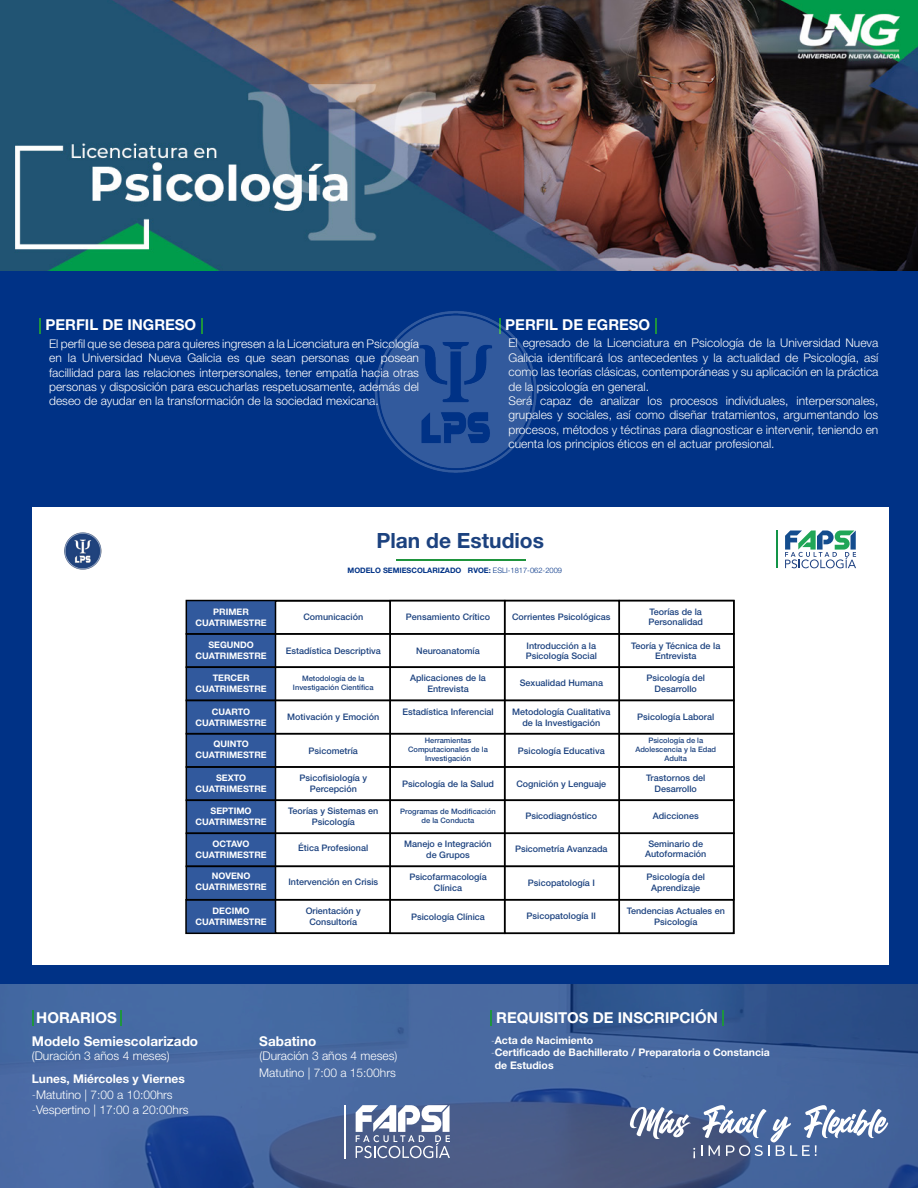
<style>
.page{position:relative;width:918px;height:1188px;background:#003286}
.page>*{position:absolute;margin:0;border:0;box-sizing:border-box;transform-origin:0 0}
.t1{font:700 21px "Helvetica Neue LT Std";color:#1c427f}
.t2{font:700 15px "Helvetica Neue LT Std";color:#fff}
.t3{font:700 13.5px "Helvetica Neue LT Std";color:#fff}
.t4{font:300 12px/14.4px "Helvetica Neue LT Std";color:#fcfcfc;text-align:justify}
.t5{font:300 12px/14.4px "Helvetica Neue LT Std";color:#fff}
.t6{font:700 12px "Helvetica Neue LT Std";color:#fff}
.t7{font:700 10.5px/12.6px "Helvetica Neue LT Std";color:#fff}
.t8{font:500 9px/10.8px "Helvetica Neue LT Std";color:#1c427f;text-align:center}
.t9{font:700 9px "Helvetica Neue LT Std";color:#fff}
.t10{font:500 7.5px/9px "Helvetica Neue LT Std";color:#1c427f;text-align:center}
.t11{font:300 7.5px "Helvetica Neue LT Std";color:#003286}
.t12{font:700 7.5px "Helvetica Neue LT Std";color:#003286}
.s1{font-weight:700}
.s2{font-weight:100}
</style>
<div class="page">
<svg style="left:0;top:984px;width:918px;height:204px;background:#426198"></svg>
<svg style="left:491px;top:1010px;width:1px;height:16px"></svg>
<svg style="left:722px;top:1010px;width:2px;height:16px"></svg>
<svg style="left:32px;top:1010px;width:1px;height:16px"></svg>
<svg style="left:120px;top:1010px;width:2px;height:16px"></svg>
<div style="left:32px;top:507px;width:856px;height:458px;background:#fff"></div>
<div style="left:187px;top:601px;width:89px;height:333px;background:#31599d"></div>
<hr style="left:397px;top:559px;width:129px;height:1px;background:#1e943d">
<div style="left:186px;top:633px;width:549px;height:35px;border:2px solid #000"></div>
<div style="left:186px;top:666px;width:549px;height:35px;border:2px solid #000"></div>
<div style="left:186px;top:700px;width:549px;height:35px;border:2px solid #000"></div>
<div style="left:186px;top:733px;width:549px;height:35px;border:2px solid #000"></div>
<div style="left:186px;top:832px;width:549px;height:35px;border:2px solid #000"></div>
<div style="left:186px;top:766px;width:549px;height:35px;border:2px solid #000"></div>
<div style="left:186px;top:865px;width:549px;height:35px;border:2px solid #000"></div>
<div style="left:185px;top:899px;width:549px;height:35px;border:2px solid #000"></div>
<div style="left:275px;top:600px;width:116px;height:334px;border:2px solid #000"></div>
<div style="left:389px;top:600px;width:117px;height:334px;border:2px solid #000"></div>
<div style="left:504px;top:600px;width:116px;height:334px;border:2px solid #000"></div>
<div style="left:619px;top:600px;width:116px;height:334px;border:2px solid #000"></div>
<img style="left:64px;top:532px;width:38px;height:38px">
<hr style="left:776px;top:530px;width:2px;height:38px;background:#129447">
<svg style="left:785px;top:530px;width:71px;height:38px"></svg>
<svg style="left:39px;top:318px;width:2px;height:15px"></svg>
<svg style="left:201px;top:318px;width:2px;height:15px"></svg>
<svg style="left:655px;top:318px;width:2px;height:15px"></svg>
<img style="left:375px;top:311px;width:162px;height:162px">
<img style="left:0;top:0;width:918px;height:271px">
<svg style="left:630px;top:1107px;width:61px;height:32px;background:#8e9ab5"></svg>
<svg style="left:693px;top:1148px;width:2px;height:10px"></svg>
<svg style="left:701px;top:1105px;width:187px;height:51px;background:#7288b0"></svg>
<hr style="left:344px;top:1105px;width:2px;height:53px;background:#fff">
<svg style="left:356px;top:1105px;width:94px;height:53px;background:#96a1bb"></svg>
<p class="t2" style="left:45px;top:316px;width:152px">PERFIL DE INGRESO</p>
<p class="t5" style="left:49px;top:336px;width:371px">El perfil que se desea para quieres ingresen a la Licenciatura en Psicología</p>
<p class="t5" style="left:49px;top:351px;width:371px">en la Universidad Nueva Galicia es que sean personas que posean</p>
<p class="t5" style="left:49px;top:365px;width:371px">facillidad para las relaciones interpersonales, tener empatía hacia otras</p>
<p class="t5" style="left:49px;top:379px;width:371px">personas y disposición para escucharlas respetuosamente, además del deseo de ayudar en la transformación de la sociedad mexicana.</p>
<p class="t2" style="left:505px;top:316px;width:147px">PERFIL DE EGRESO</p>
<p class="t4" style="left:509px;top:336px;width:371px">El egresado de la Licenciatura en Psicología de la Universidad Nueva</p>
<p class="t4" style="left:509px;top:350px;width:371px">Galicia identificará los antecedentes y la actualidad de Psicología, así como las teorías clásicas, contemporáneas y su aplicación en la práctica de la psicología en general.</p>
<p class="t4" style="left:509px;top:393px;width:371px">Será capaz de analizar los procesos individuales, interpersonales,</p>
<p class="t4" style="left:509px;top:408px;width:371px">grupales y sociales, así como diseñar tratamientos, argumentando los procesos, métodos y téctinas para diagnosticar e intervenir, teniendo en cuenta los principios éticos en el actuar profesional.</p>
<p class="t1" style="left:376px;top:527px;width:169px">Plan de Estudios</p>
<p class="t9" style="left:213px;top:606px;width:37px">PRIMER</p>
<p class="t9" style="left:196px;top:617px;width:73px">CUATRIMESTRE</p>
<p class="t12" style="left:348px;top:566px;width:115px">MODELO SEMIESCOLARIZADO</p>
<p class="t11" style="left:468px;top:566px;width:96px"><span class="s1">RVOE:</span> ESLI-1817-062-2009</p>
<p class="t8" style="left:303px;top:611px;width:61px">Comunicación</p>
<p class="t8" style="left:406px;top:611px;width:86px">Pensamiento Crítico</p>
<p class="t8" style="left:648px;top:606px;width:56px;text-align:left">Teorías de la<br>Personalidad</p>
<p class="t8" style="left:512px;top:611px;width:100px">Corrientes Psicológicas</p>
<p class="t9" style="left:208px;top:639px;width:47px">SEGUNDO</p>
<p class="t9" style="left:196px;top:650px;width:73px">CUATRIMESTRE</p>
<p class="t8" style="left:286px;top:645px;width:97px">Estadística Descriptiva</p>
<p class="t8" style="left:416px;top:645px;width:65px">Neuroanatomía</p>
<p class="t8" style="left:526px;top:640px;width:73px;text-align:left">Introducción a la<br>Psicología Social</p>
<p class="t8" style="left:631px;top:640px;width:91px">Teoría y Técnica de la<br>Entrevista</p>
<p class="t9" style="left:213px;top:673px;width:38px">TERCER</p>
<p class="t9" style="left:196px;top:683px;width:73px">CUATRIMESTRE</p>
<p class="t10" style="left:293px;top:674px;width:82px">Metodología de la<br>Investigación Científica</p>
<p class="t8" style="left:410px;top:673px;width:77px">Aplicaciones de la<br>Entrevista</p>
<p class="t8" style="left:520px;top:678px;width:85px">Sexualidad Humana</p>
<p class="t8" style="left:647px;top:673px;width:60px">Psicología del<br>Desarrollo</p>
<p class="t9" style="left:212px;top:706px;width:40px">CUARTO</p>
<p class="t9" style="left:196px;top:717px;width:73px">CUATRIMESTRE</p>
<p class="t8" style="left:402px;top:706px;width:93px">Estadística Inferencial</p>
<p class="t8" style="left:512px;top:706px;width:100px">Metodología Cualitativa de la Investigación</p>
<p class="t8" style="left:637px;top:711px;width:79px">Psicología Laboral</p>
<p class="t8" style="left:287px;top:711px;width:94px">Motivación y Emoción</p>
<p class="t10" style="left:635px;top:736px;width:82px">Psicología de la<br>Adolescencia y la Edad<br>Adulta</p>
<p class="t8" style="left:646px;top:772px;width:61px">Trastornos del<br>Desarrollo</p>
<p class="t8" style="left:309px;top:745px;width:51px">Psicometría</p>
<p class="t10" style="left:408px;top:736px;width:81px">Herramientas<br>Computacionales de la<br>Investigación</p>
<p class="t8" style="left:402px;top:778px;width:94px">Psicología de la Salud</p>
<p class="t9" style="left:213px;top:739px;width:37px">QUINTO</p>
<p class="t9" style="left:196px;top:749px;width:73px">CUATRIMESTRE</p>
<p class="t8" style="left:518px;top:745px;width:88px">Psicología Educativa</p>
<p class="t8" style="left:516px;top:778px;width:91px">Cognición y Lenguaje</p>
<p class="t9" style="left:216px;top:772px;width:32px">SEXTO</p>
<p class="t9" style="left:196px;top:783px;width:73px">CUATRIMESTRE</p>
<p class="t8" style="left:300px;top:772px;width:69px">Psicofisiología y<br>Percepción</p>
<p class="t9" style="left:211px;top:805px;width:42px">SEPTIMO</p>
<p class="t9" style="left:196px;top:816px;width:73px">CUATRIMESTRE</p>
<p class="t8" style="left:288px;top:806px;width:92px">Teorías y Sistemas en<br>Psicología</p>
<p class="t10" style="left:400px;top:807px;width:97px">Programas de Modificación de la Conducta</p>
<p class="t8" style="left:525px;top:811px;width:73px">Psicodiagnóstico</p>
<p class="t8" style="left:653px;top:810px;width:48px">Adicciones</p>
<p class="t9" style="left:213px;top:839px;width:38px">OCTAVO</p>
<p class="t9" style="left:196px;top:849px;width:73px">CUATRIMESTRE</p>
<p class="t8" style="left:298px;top:843px;width:72px">Ética Profesional</p>
<p class="t8" style="left:404px;top:838px;width:89px">Manejo e Integración de Grupos</p>
<p class="t8" style="left:515px;top:843px;width:94px">Psicometría Avanzada</p>
<p class="t8" style="left:645px;top:838px;width:63px">Seminario de<br>Autoformación</p>
<p class="t9" style="left:212px;top:871px;width:40px">NOVENO</p>
<p class="t9" style="left:196px;top:881px;width:73px">CUATRIMESTRE</p>
<p class="t9" style="left:213px;top:905px;width:38px">DECIMO</p>
<p class="t9" style="left:196px;top:916px;width:73px">CUATRIMESTRE</p>
<p class="t8" style="left:288px;top:877px;width:91px">Intervención en Crisis</p>
<p class="t8" style="left:306px;top:905px;width:57px">Orientación y<br>Consultoría</p>
<p class="t8" style="left:409px;top:872px;width:79px">Psicofarmacología<br>Clínica</p>
<p class="t8" style="left:411px;top:911px;width:75px">Psicología Clínica</p>
<p class="t8" style="left:528px;top:877px;width:69px">Psicopatología I</p>
<p class="t8" style="left:527px;top:911px;width:71px">Psicopatología II</p>
<p class="t8" style="left:647px;top:872px;width:60px">Psicología del<br>Aprendizaje</p>
<p class="t8" style="left:627px;top:905px;width:100px">Tendencias Actuales en<br>Psicología</p>
<p class="t2" style="left:36px;top:1009px;width:82px">HORARIOS</p>
<p class="t3" style="left:32px;top:1033px;width:168px">Modelo Semiescolarizado</p>
<p class="t5" style="left:32px;top:1048px;width:139px">(Duración 3 años 4 meses)</p>
<p class="t6" style="left:32px;top:1072px;width:155px">Lunes, Miércoles y Viernes</p>
<p class="t5" style="left:32px;top:1088px;width:142px"><span class="s2">-</span>Matutino | 7:00 a 10:00hrs</p>
<p class="t5" style="left:32px;top:1102px;width:158px"><span class="s2">-</span>Vespertino | 17:00 a 20:00hrs</p>
<p class="t3" style="left:259px;top:1033px;width:58px">Sabatino</p>
<p class="t5" style="left:260px;top:1048px;width:139px">(Duración 3 años 4 meses)</p>
<p class="t5" style="left:259px;top:1065px;width:138px">Matutino | 7:00 a 15:00hrs</p>
<p class="t2" style="left:496px;top:1008px;width:223px">REQUISITOS DE INSCRIPCIÓN</p>
<p class="t7" style="left:491px;top:1033px;width:104px"><span class="s2">-</span>Acta de Nacimiento</p>
<p class="t7" style="left:495px;top:1046px;width:277px;text-indent:-4px"><span class="s2">-</span>Certificado de Bachillerato / Preparatoria o Constancia de Estudios</p>
</div>
